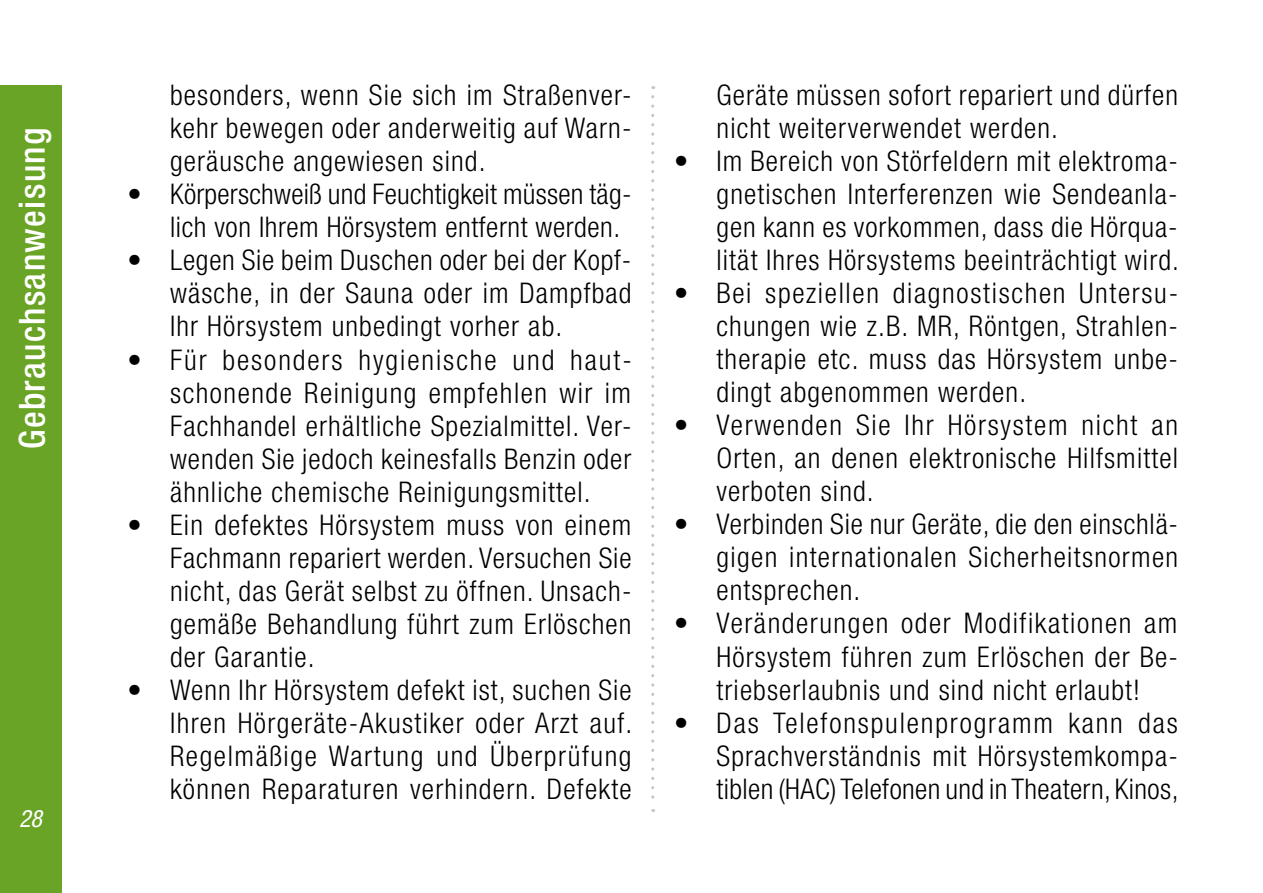
<style>
.page{position:relative;width:1263px;height:893px;background:#fff}
.page>*{position:absolute;margin:0;border:0;box-sizing:border-box;transform-origin:0 0}
.t1{font:500 condensed 36px "Helvetica Neue LT Pro";letter-spacing:.04em;color:#fff}
.t2{font:300 condensed 28.5px/33px "Helvetica Neue LT Pro";letter-spacing:.04em;color:#000;text-align:justify}
.t3{font:300 condensed 28.5px/33px "Helvetica Neue LT Pro";letter-spacing:.01em;color:#000}
.t4{font:italic condensed 24px "Helvetica Neue LT Pro";color:#fff}
</style>
<div class="page">
<div style="left:0;top:85px;width:62px;height:808px;background:#6aa426"></div>
<svg style="left:651px;top:97px;width:3px;height:715px"></svg>
<p class="t1" style="left:11px;top:449px;width:323px;rotate:-90deg">Gebrauchsanweisung</p>
<p class="t4" style="left:19px;top:804px;width:25px">28</p>
<p class="t2" style="left:170px;top:79px;width:463px">besonders, wenn Sie sich im Straßenver&shy;kehr bewegen oder anderweitig auf Warn&shy;geräusche angewiesen sind.</p>
<p class="t3" style="left:170px;top:178px;width:463px;text-indent:-43px">• Körperschweiß und Feuchtigkeit müssen täg&shy;lich von Ihrem Hörsystem entfernt werden.</p>
<p class="t2" style="left:170px;top:244px;width:463px;text-indent:-43px">• Legen Sie beim Duschen oder bei der Kopf&shy;wäsche, in der Sauna oder im Dampfbad Ihr Hörsystem unbedingt vorher ab.</p>
<p class="t2" style="left:170px;top:343px;width:463px;text-indent:-43px">• Für besonders hygienische und haut&shy;schonende Reinigung empfehlen wir im Fachhandel erhältliche Spezialmittel. Ver&shy;wenden Sie jedoch keinesfalls Benzin oder ähnliche chemische Reinigungsmittel.</p>
<p class="t2" style="left:170px;top:508px;width:463px;text-indent:-43px">• Ein defektes Hörsystem muss von einem Fachmann repariert werden. Versuchen Sie nicht, das Gerät selbst zu öffnen. Unsach&shy;gemäße Behandlung führt zum Erlöschen der Garantie.</p>
<p class="t2" style="left:170px;top:673px;width:464px;text-indent:-43px">• Wenn Ihr Hörsystem defekt ist, suchen Sie Ihren Hörgeräte-Akustiker oder Arzt auf.<br>Regelmäßige Wartung und Überprüfung können Reparaturen verhindern. Defekte</p>
<p class="t2" style="left:716px;top:79px;width:463px">Geräte müssen sofort repariert und dürfen nicht weiterverwendet werden.</p>
<p class="t2" style="left:716px;top:145px;width:464px;text-indent:-43px">• Im Bereich von Störfeldern mit elektroma&shy;gnetischen Interferenzen wie Sendeanla&shy;gen kann es vorkommen, dass die Hörqua&shy;lität Ihres Hörsystems beeinträchtigt wird.</p>
<p class="t2" style="left:716px;top:277px;width:463px;text-indent:-43px">• Bei speziellen diagnostischen Untersu&shy;chungen wie z.B. MR, Röntgen, Strahlen&shy;therapie etc. muss das Hörsystem unbe&shy;dingt abgenommen werden.</p>
<p class="t2" style="left:716px;top:409px;width:463px;text-indent:-43px">• Verwenden Sie Ihr Hörsystem nicht an Orten, an denen elektronische Hilfsmittel verboten sind.</p>
<p class="t2" style="left:716px;top:508px;width:463px;text-indent:-43px">• Verbinden Sie nur Geräte, die den einschlä&shy;gigen internationalen Sicherheitsnormen entsprechen.</p>
<p class="t2" style="left:716px;top:607px;width:463px;text-indent:-43px">• Veränderungen oder Modifikationen am Hörsystem führen zum Erlöschen der Be&shy;triebserlaubnis und sind nicht erlaubt!</p>
<p class="t2" style="left:716px;top:706px;width:463px;text-indent:-43px">• Das Telefonspulenprogramm kann das Sprachverständnis mit Hörsystemkompa&shy;tiblen (HAC) Telefonen und in Theatern, Kinos,</p>
</div>
